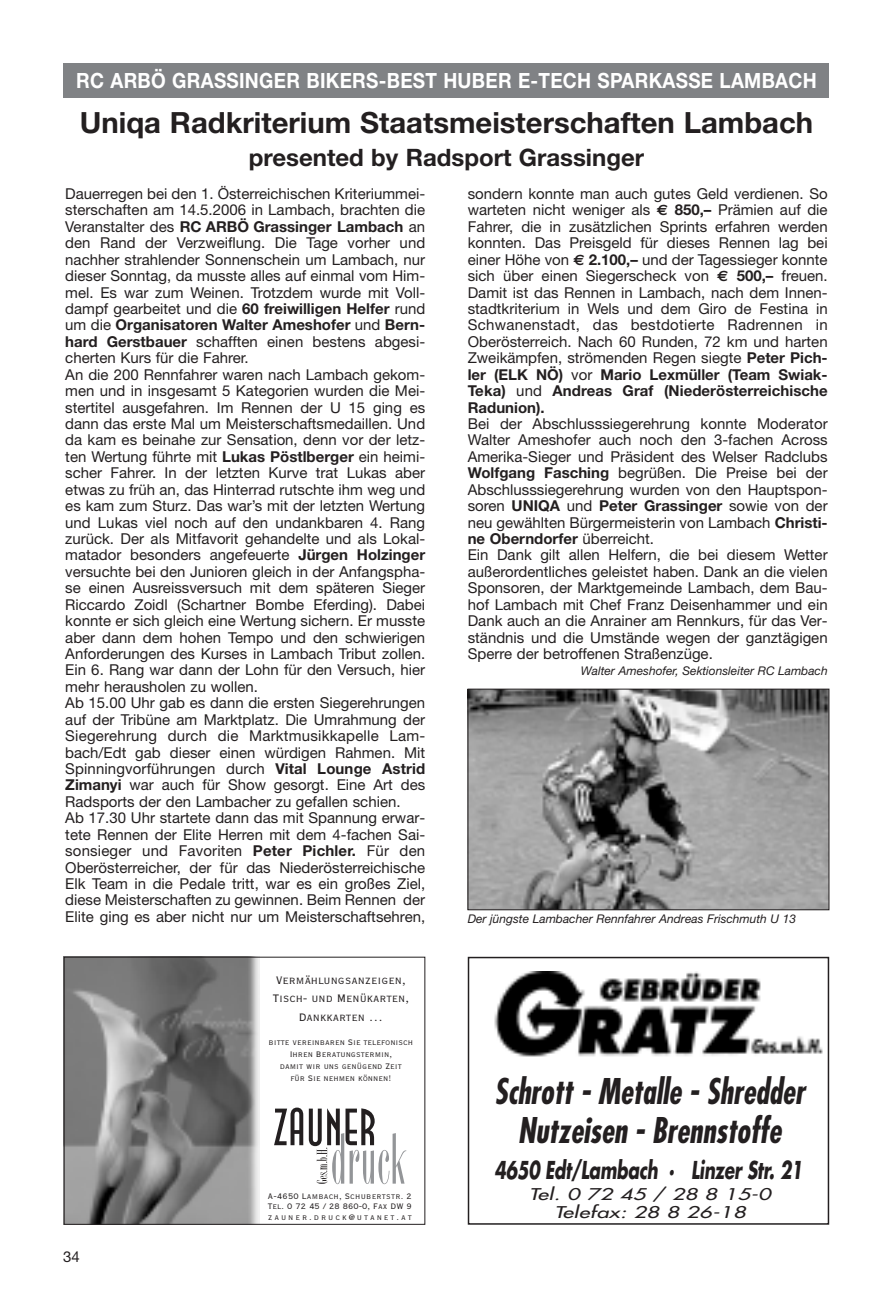
<style>
.page{position:relative;width:893px;height:1297px;background:#fff}
.page>*{position:absolute;margin:0;border:0;box-sizing:border-box;transform-origin:0 0}
.t1{font:italic 700 condensed 34.5px/39.3px "Futura";color:#231f20;text-align:center;scale:.9 1}
.t2{font:700 29.25px "Helvetica Neue";color:#231f20}
.t3{font:700 24px "Helvetica Neue";color:#231f20}
.t4{font:italic 700 24px "Futura";letter-spacing:-.015em;color:#231f20;scale:.7 1}
.t5{font:700 21px "Helvetica Neue";letter-spacing:.015em;color:#fff;scale:.9 1}
.t6{font:italic 15.75px/18.9px "Futura";letter-spacing:.015em;color:#231f20;text-align:center;scale:1.4 1}
.t7{font:15px/16.5px "Helvetica Neue";color:#231f20}
.t8{font:14.25px/18.8px "Copperplate Twenty Nine BC";color:#231f20;text-align:center}
.t9{font:italic 12px "Helvetica Neue";color:#231f20}
.t10{font:10.5px/12px "Copperplate Twenty Nine BC";color:#231f20;text-align:center}
.s1{font-weight:700}
.s2{font-family:"Euro Sans";font-weight:700}
</style>
<div class="page">
<img style="left:66px;top:959px;width:193px;height:264px">
<svg style="left:274px;top:1107px;width:29px;height:38px"></svg>
<svg style="left:309px;top:1108px;width:97px;height:76px"></svg>
<div style="left:64px;top:957px;width:361px;height:268px;border:1px solid #231f20"></div>
<img style="left:494px;top:971px;width:329px;height:86px">
<div style="left:468px;top:957px;width:361px;height:268px;border:2px solid #231f20"></div>
<div style="left:64px;top:64px;width:765px;height:34px;background:#808285"></div>
<img style="left:470px;top:691px;width:357px;height:217px">
<div style="left:468px;top:689px;width:361px;height:221px;border:1px solid #231f20"></div>
<h3 class="t5" style="left:76px;top:73px;width:824px">RC ARBÖ GRASSINGER BIKERS-BEST HUBER E-TECH SPARKASSE LAMBACH</h3>
<h2 class="t2" style="left:80px;top:113px;width:735px">Uniqa Radkriterium Staatsmeisterschaften Lambach</h2>
<h3 class="t3" style="left:249px;top:149px;width:397px">presented by Radsport Grassinger</h3>
<p class="t7" style="left:65px;top:187px;width:361px">Dauerregen bei den 1. Österreichischen Kriteriummei&shy;sterschaften am 14.5.2006 in Lambach, brachten die Veranstalter des <span class="s1">RC ARBÖ Grassinger Lambach</span> an den Rand der Verzweiflung. Die Tage vorher und nachher strahlender Sonnenschein um Lambach, nur dieser Sonntag, da musste alles auf einmal vom Him&shy;mel. Es war zum Weinen. Trotzdem wurde mit Voll&shy;dampf gearbeitet und die <span class="s1">60 freiwilligen Helfer</span> rund um die <span class="s1">Organisatoren Walter Ameshofer</span> und <span class="s1">Bern&shy;hard Gerstbauer</span> schafften einen bestens abgesi&shy;cherten Kurs für die Fahrer.<br>An die 200 Rennfahrer waren nach Lambach gekom&shy;men und in insgesamt 5 Kategorien wurden die Mei&shy;stertitel ausgefahren. Im Rennen der U 15 ging es dann das erste Mal um Meisterschaftsmedaillen. Und da kam es beinahe zur Sensation, denn vor der letz&shy;ten Wertung führte mit <span class="s1">Lukas Pöstlberger</span> ein heimi&shy;scher Fahrer. In der letzten Kurve trat Lukas aber etwas zu früh an, das Hinterrad rutschte ihm weg und es kam zum Sturz. Das war’s mit der letzten Wertung und Lukas viel noch auf den undankbaren 4. Rang zurück. Der als Mitfavorit gehandelte und als Lokal&shy;matador besonders angefeuerte <span class="s1">Jürgen Holzinger </span>versuchte bei den Junioren gleich in der Anfangspha&shy;se einen Ausreissversuch mit dem späteren Sieger Riccardo Zoidl (Schartner Bombe Eferding). Dabei konnte er sich gleich eine Wertung sichern. Er musste aber dann dem hohen Tempo und den schwierigen Anforderungen des Kurses in Lambach Tribut zollen.<br>Ein 6. Rang war dann der Lohn für den Versuch, hier mehr herausholen zu wollen.<br>Ab 15.00 Uhr gab es dann die ersten Siegerehrungen auf der Tribüne am Marktplatz. Die Umrahmung der Siegerehrung durch die Marktmusikkapelle Lam&shy;bach/Edt gab dieser einen würdigen Rahmen. Mit Spinningvorführungen durch <span class="s1">Vital Lounge Astrid Zimanyi</span> war auch für Show gesorgt. Eine Art des Radsports der den Lambacher zu gefallen schien.<br>Ab 17.30 Uhr startete dann das mit Spannung erwar&shy;tete Rennen der Elite Herren mit dem 4-fachen Sai&shy;sonsieger und Favoriten <span class="s1">Peter Pichler.</span> Für den Oberösterreicher, der für das Niederösterreichische Elk Team in die Pedale tritt, war es ein großes Ziel, diese Meisterschaften zu gewinnen. Beim Rennen der Elite ging es aber nicht nur um Meisterschaftsehren,</p>
<p class="t7" style="left:468px;top:187px;width:361px;text-align:justify">sondern konnte man auch gutes Geld verdienen. So warteten nicht weniger als <span class="s2">€</span> <span class="s1">850,–</span> Prämien auf die Fahrer, die in zusätzlichen Sprints erfahren werden konnten. Das Preisgeld für dieses Rennen lag bei einer Höhe von <span class="s2">€</span> <span class="s1">2.100,–</span> und der Tagessieger konnte sich über einen Siegerscheck von <span class="s2">€</span> <span class="s1">500,–</span> freuen.<br>Damit ist das Rennen in Lambach, nach dem Innen&shy;stadtkriterium in Wels und dem Giro de Festina in Schwanenstadt, das bestdotierte Radrennen in Oberösterreich. Nach 60 Runden, 72 km und harten Zweikämpfen, strömenden Regen siegte <span class="s1">Peter Pich&shy;ler (ELK NÖ)</span> vor <span class="s1">Mario Lexmüller (Team Swiak-Teka)</span> und <span class="s1">Andreas Graf (Niederösterreichische Radunion).</span></p>
<p class="t7" style="left:468px;top:417px;width:361px">Bei der Abschlusssiegerehrung konnte Moderator Walter Ameshofer auch noch den 3-fachen Across Amerika-Sieger und Präsident des Welser Radclubs <span class="s1">Wolfgang Fasching</span> begrüßen. Die Preise bei der Abschlusssiegerehrung wurden von den Hauptspon&shy;soren <span class="s1">UNIQA</span> und <span class="s1">Peter Grassinger</span> sowie von der neu gewählten Bürgermeisterin von Lambach <span class="s1">Christi&shy;ne Oberndorfer</span> überreicht.<br>Ein Dank gilt allen Helfern, die bei diesem Wetter außerordentliches geleistet haben. Dank an die vielen Sponsoren, der Marktgemeinde Lambach, dem Bau&shy;hof Lambach mit Chef Franz Deisenhammer und ein Dank auch an die Anrainer am Rennkurs, für das Ver&shy;ständnis und die Umstände wegen der ganztägigen Sperre der betroffenen Straßenzüge.</p>
<p class="t9" style="left:581px;top:667px;width:248px">Walter Ameshofer, Sektionsleiter RC Lambach</p>
<p class="t9" style="left:468px;top:914px;width:330px">Der jüngste Lambacher Rennfahrer Andreas Frischmuth U 13</p>
<p class="t7" style="left:63px;top:1250px;width:18px">34</p>
<p class="t8" style="left:273px;top:969px;width:138px">Vermählungsanzeigen,<br>Tisch- und Menükarten,<br>Dankkarten …</p>
<p class="t10" style="left:269px;top:1035px;width:146px">bitte vereinbaren Sie telefonisch<br>Ihren Beratungstermin,<br>damit wir uns genügend Zeit<br>für Sie nehmen können!</p>
<p class="t10" style="left:268px;top:1190px;width:145px;line-height:10.5px;text-align:justify">A-4650 Lambach, Schubertstr. 2<br>Tel. 0 72 45 / 28 860-0, Fax DW 9 zauner.druck@utanet.at</p>
<h1 class="t1" style="left:494px;top:1074px;width:347px">Schrott - Metalle - Shredder<br>Nutzeisen - Brennstoffe</h1>
<h3 class="t4" style="left:494px;top:1159px;width:442px">4650 Edt/Lambach . Linzer Str. 21</h3>
<p class="t6" style="left:529px;top:1185px;width:174px">Tel 0 72 45 / 28 8 15-0<br>Telefax: 28 8 26-18</p>
</div>
